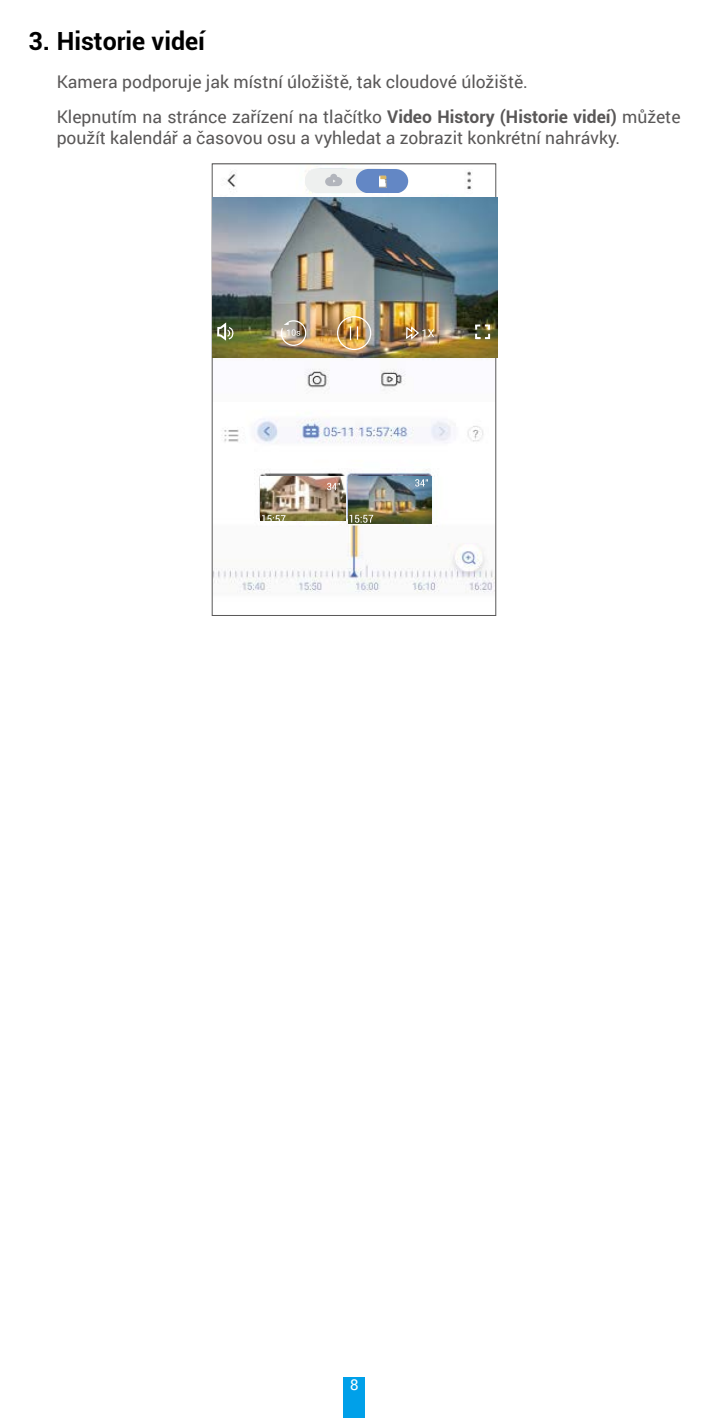
<style>
.page{position:relative;width:709px;height:1418px;background:#fff}
.page>*{position:absolute;margin:0;border:0;box-sizing:border-box;transform-origin:0 0}
.t1{font:700 25px "Roboto";color:#000}
.t2{font:17.5px/35.2px "Roboto";color:#595757}
.t3{font:15px "Roboto";color:#fff}
.s1{font-weight:700}
</style>
<div class="page">
<div style="left:344px;top:1376px;width:21px;height:41px;background:#00a0e9"></div>
<img style="left:212px;top:168px;width:283px;height:448px">
<img style="left:212px;top:197px;width:285px;height:160px">
<img style="left:348px;top:476px;width:83px;height:47px">
<svg style="left:349px;top:514px;width:24px;height:8px"></svg>
<svg style="left:415px;top:479px;width:13px;height:7px"></svg>
<img style="left:260px;top:476px;width:85px;height:44px">
<svg style="left:262px;top:515px;width:23px;height:8px"></svg>
<svg style="left:327px;top:483px;width:13px;height:7px"></svg>
<svg style="left:216px;top:320px;width:17px;height:23px"></svg>
<svg style="left:280px;top:319px;width:27px;height:27px"></svg>
<img style="left:336px;top:315px;width:98px;height:36px">
<svg style="left:474px;top:323px;width:17px;height:17px"></svg>
<div style="left:305px;top:169px;width:103px;height:24px;background:#eef0ef;border-radius:13px"></div>
<svg style="left:356px;top:169px;width:52px;height:24px"></svg>
<div style="left:305px;top:168px;width:51px;height:25px;background:#eef0ef;border-radius:13px"></div>
<div style="left:325px;top:177px;width:17px;height:9px;background:#b2b5bc;border-radius:5px"></div>
<svg style="left:330px;top:174px;width:7px;height:9px"></svg>
<h1 class="t1" style="left:28px;top:23px;width:178px">3. Historie videí</h1>
<p class="t2" style="left:57px;top:63px;width:625px">Kamera podporuje jak místní úložiště, tak cloudové úložiště.<br>Klepnutím na stránce zařízení na tlačítko <span class="s1">Video History (Historie videí)</span> můžete</p>
<p class="t2" style="left:57px;top:119px;width:565px">použít kalendář a časovou osu a vyhledat a zobrazit konkrétní nahrávky.</p>
<p class="t3" style="left:350px;top:1373px;width:10px">8</p>
</div>
